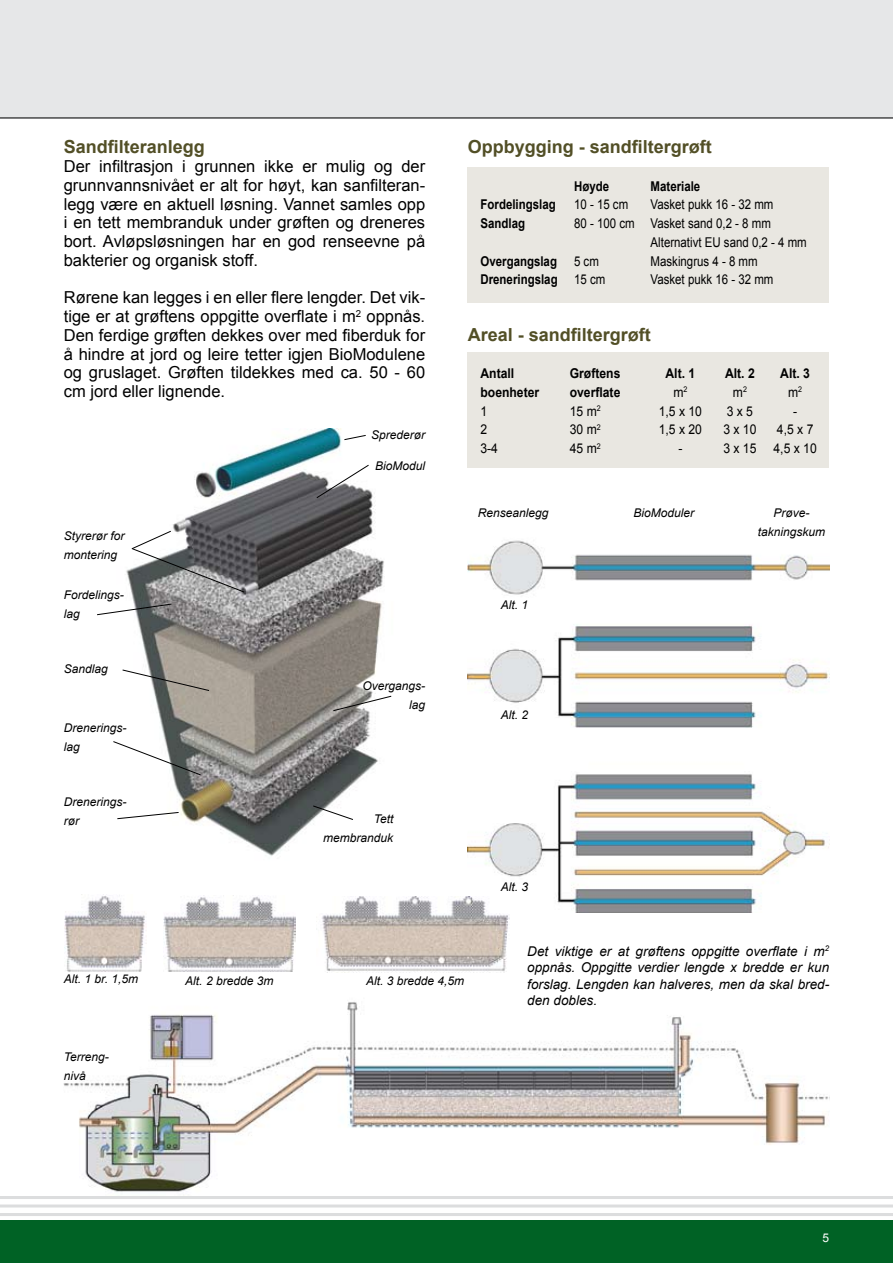
<style>
.page{position:relative;width:893px;height:1263px;background:#fff}
.page>*{position:absolute;margin:0;border:0;box-sizing:border-box;transform-origin:0 0}
.t1{font:700 18px "Arial";color:#524f26}
.t2{font:16.5px/18.8px "Arial";color:#000;text-align:justify}
.t3{font:italic 13.5px/16.5px "Arial";color:#000;text-align:justify}
.t4{font:13.5px/18.8px "Arial";color:#000;scale:.85 1}
.t5{font:700 13.5px "Arial";color:#000;scale:.85 1}
.t6{font:13.5px "Arial";color:#000;scale:.9 1}
.t7{font:700 13.5px "Arial";color:#000;scale:.9 1}
.t8{font:italic 12px/18.8px "Arial";color:#000}
.s1{font-weight:400}
</style>
<div class="page">
<img style="left:64px;top:1002px;width:764px;height:190px">
<div style="left:468px;top:352px;width:361px;height:115px;background:#e9e7e1"></div>
<div style="left:468px;top:167px;width:361px;height:136px;background:#e9e7e1"></div>
<div style="left:0;top:0;width:893px;height:118px;background:#e6e7e8"></div>
<div style="left:0;top:1220px;width:893px;height:43px;background:#006225"></div>
<hr style="left:0;top:1213px;width:893px;height:3px;background:#dcddde">
<hr style="left:0;top:1204px;width:893px;height:3px;background:#dcddde">
<hr style="left:0;top:1196px;width:893px;height:3px;background:#dcddde">
<hr style="left:0;top:118px;width:893px;height:1px;background:#000">
<img style="left:117px;top:428px;width:267px;height:468px">
<svg style="left:131px;top:530px;width:114px;height:63px"></svg>
<svg style="left:117px;top:812px;width:62px;height:7px"></svg>
<svg style="left:113px;top:741px;width:89px;height:35px"></svg>
<svg style="left:122px;top:669px;width:88px;height:22px"></svg>
<svg style="left:97px;top:603px;width:75px;height:12px"></svg>
<svg style="left:312px;top:805px;width:42px;height:15px"></svg>
<svg style="left:332px;top:695px;width:60px;height:16px"></svg>
<svg style="left:316px;top:464px;width:54px;height:35px"></svg>
<svg style="left:344px;top:434px;width:23px;height:6px"></svg>
<img style="left:468px;top:540px;width:361px;height:372px">
<img style="left:164px;top:896px;width:131px;height:75px">
<img style="left:64px;top:894px;width:83px;height:78px">
<img style="left:322px;top:896px;width:187px;height:77px">
<p class="t1" style="left:64px;top:137px;width:143px">Sandfilteranlegg</p>
<p class="t2" style="left:64px;top:157px;width:363px">Der infiltrasjon i grunnen ikke er mulig og der grunnvannsnivået er alt for høyt, kan sanfilteran&shy;legg være en aktuell løsning. Vannet samles opp i en tett membranduk under grøften og dreneres bort. Avløpsløsningen har en god renseevne på bakterier og organisk stoff.</p>
<p class="t2" style="left:64px;top:288px;width:363px">Rørene kan legges i en eller flere lengder. Det vik&shy;tige er at grøftens oppgitte overflate i m<sup>2</sup> oppnås.<br>Den ferdige grøften dekkes over med fiberduk for å hindre at jord og leire tetter igjen BioModulene og gruslaget. Grøften tildekkes med ca. 50 - 60 cm jord eller lignende.</p>
<p class="t8" style="left:371px;top:425px;width:56px">Sprederør</p>
<p class="t8" style="left:64px;top:527px;width:62px">Styrerør for montering</p>
<p class="t8" style="left:64px;top:586px;width:62px">Fordelings&shy;lag</p>
<p class="t8" style="left:64px;top:659px;width:46px">Sandlag</p>
<p class="t8" style="left:64px;top:718px;width:64px">Drenerings&shy;lag</p>
<p class="t8" style="left:64px;top:793px;width:64px">Drenerings&shy;rør</p>
<p class="t8" style="left:375px;top:456px;width:52px">BioModul</p>
<p class="t8" style="left:363px;top:676px;width:64px;text-align:right">Overgangs&shy;lag</p>
<p class="t8" style="left:323px;top:810px;width:72px;text-align:right">Tett membranduk</p>
<p class="t1" style="left:468px;top:137px;width:246px">Oppbygging - sandfiltergrøft</p>
<p class="t5" style="left:574px;top:178px;width:43px">Høyde</p>
<p class="t5" style="left:651px;top:178px;width:60px">Materiale</p>
<p class="t5" style="left:480px;top:197px;width:90px">Fordelingslag</p>
<p class="t4" style="left:574px;top:195px;width:65px">10 - 15 cm</p>
<p class="t4" style="left:651px;top:195px;width:146px">Vasket pukk 16 - 32 mm</p>
<p class="t5" style="left:480px;top:216px;width:54px">Sandlag</p>
<p class="t4" style="left:651px;top:214px;width:185px;text-indent:-77px">80 - 100 cm Vasket sand 0,2 - 8 mm<br>Alternativt EU sand 0,2 - 4 mm</p>
<p class="t5" style="left:480px;top:253px;width:92px">Overgangslag</p>
<p class="t4" style="left:574px;top:251px;width:31px">5 cm</p>
<p class="t4" style="left:651px;top:251px;width:128px">Maskingrus 4 - 8 mm</p>
<p class="t5" style="left:480px;top:272px;width:148px">Dreneringslag <span class="s1">15 cm</span></p>
<p class="t4" style="left:651px;top:270px;width:146px">Vasket pukk 16 - 32 mm</p>
<p class="t1" style="left:468px;top:324px;width:185px">Areal - sandfiltergrøft</p>
<p class="t7" style="left:480px;top:366px;width:39px">Antall</p>
<p class="t7" style="left:570px;top:366px;width:58px">Grøftens</p>
<p class="t7" style="left:665px;top:366px;width:35px">Alt. 1</p>
<p class="t7" style="left:725px;top:366px;width:35px">Alt. 2</p>
<p class="t7" style="left:780px;top:366px;width:35px">Alt. 3</p>
<p class="t7" style="left:480px;top:384px;width:67px">boenheter</p>
<p class="t7" style="left:570px;top:384px;width:58px">overflate</p>
<p class="t6" style="left:673px;top:384px;width:17px">m<sup>2</sup></p>
<p class="t6" style="left:733px;top:384px;width:17px">m<sup>2</sup></p>
<p class="t6" style="left:788px;top:384px;width:17px">m<sup>2</sup></p>
<p class="t6" style="left:480px;top:403px;width:9px">1</p>
<p class="t6" style="left:570px;top:403px;width:36px">15 m<sup>2</sup></p>
<p class="t6" style="left:659px;top:403px;width:50px">1,5 x 10</p>
<p class="t6" style="left:727px;top:403px;width:31px">3 x 5</p>
<p class="t6" style="left:793px;top:403px;width:6px">-</p>
<p class="t6" style="left:480px;top:422px;width:9px">2</p>
<p class="t6" style="left:570px;top:422px;width:36px">30 m<sup>2</sup></p>
<p class="t6" style="left:659px;top:422px;width:50px">1,5 x 20</p>
<p class="t6" style="left:723px;top:422px;width:38px">3 x 10</p>
<p class="t6" style="left:777px;top:422px;width:42px">4,5 x 7</p>
<p class="t6" style="left:480px;top:441px;width:21px">3-4</p>
<p class="t6" style="left:570px;top:441px;width:36px">45 m<sup>2</sup></p>
<p class="t6" style="left:678px;top:441px;width:6px">-</p>
<p class="t6" style="left:723px;top:441px;width:38px">3 x 15</p>
<p class="t6" style="left:773px;top:441px;width:50px">4,5 x 10</p>
<p class="t8" style="left:478px;top:504px;width:72px">Renseanlegg</p>
<p class="t8" style="left:633px;top:503px;width:62px">BioModuler</p>
<p class="t8" style="left:758px;top:503px;width:69px;text-align:center">Prøve&shy;takningskum</p>
<p class="t8" style="left:501px;top:595px;width:29px">Alt. 1</p>
<p class="t8" style="left:501px;top:705px;width:29px">Alt. 2</p>
<p class="t8" style="left:501px;top:877px;width:29px">Alt. 3</p>
<p class="t8" style="left:64px;top:970px;width:76px">Alt. 1 br. 1,5m</p>
<p class="t8" style="left:185px;top:971px;width:90px">Alt. 2 bredde 3m</p>
<p class="t8" style="left:366px;top:971px;width:100px">Alt. 3 bredde 4,5m</p>
<p class="t8" style="left:64px;top:1047px;width:46px">Terreng&shy;nivå</p>
<p class="t3" style="left:527px;top:943px;width:303px">Det viktige er at grøftens oppgitte overflate i m<sup>2 </sup>oppnås. Oppgitte verdier lengde x bredde er kun forslag. Lengden kan halveres, men da skal bred&shy;den dobles.</p>
</div>
